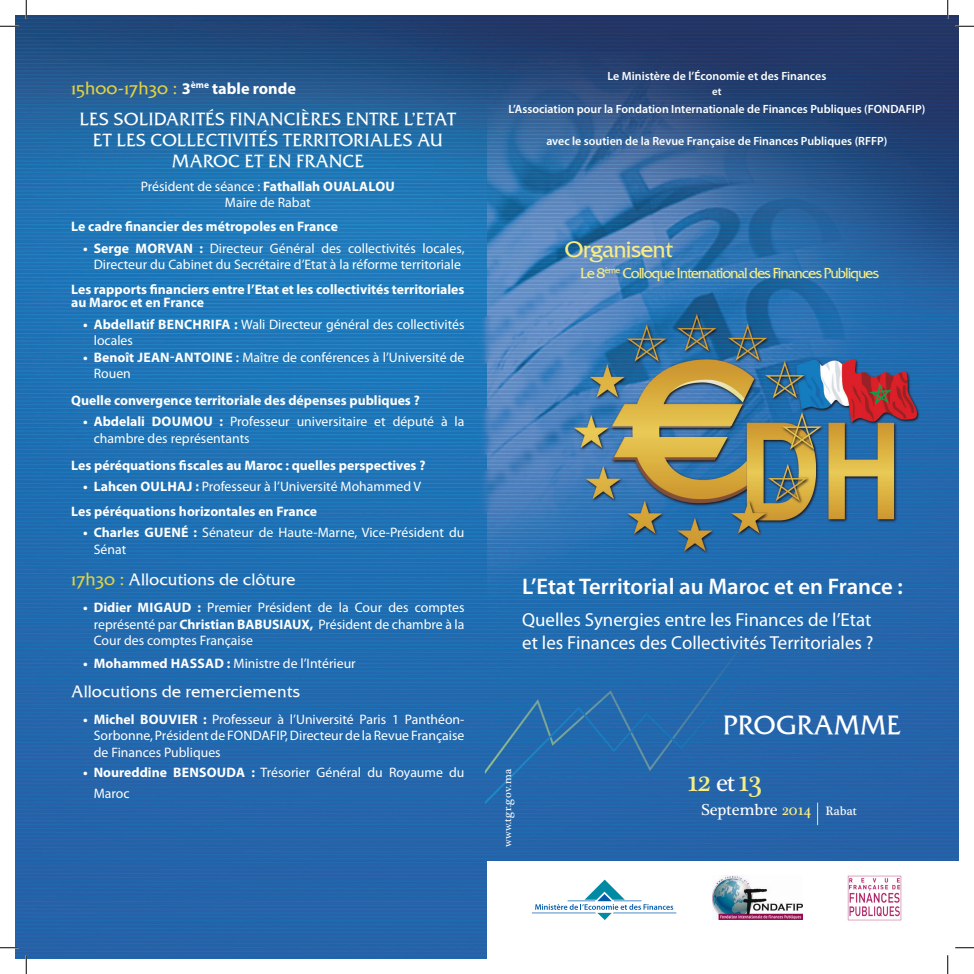
<style>
.page{position:relative;width:974px;height:974px;background:#fff}
.page>*{position:absolute;margin:0;border:0;box-sizing:border-box;transform-origin:0 0}
.t1{font:31.25px "Plantagenet Cherokee";color:#f6ed85}
.t2{font:26.25px "Friz Quadrata OSTT";color:#fff}
.t3{font:600 22.62px "Myriad Pro";color:#fff}
.t4{font:22.5px "Friz Quadrata OSTT";letter-spacing:-.04em;color:#f6ed85}
.t5{font:18.88px "Myriad Pro";color:#fff}
.t6{font:17.5px/21px "Friz Quadrata OSTT";color:#fff;text-align:center}
.t7{font:17.5px "Friz Quadrata OSTT";color:#dfd342}
.t8{font:16.25px "Friz Quadrata OSTT";color:#fff}
.t9{font:16.25px "Plantagenet Cherokee";color:#fff}
.t10{font:14.38px "Friz Quadrata OSTT";letter-spacing:-.08em;color:#f6ed85}
.t11{font:13.75px/16.5px "Myriad Pro";color:#fff}
.t12{font:700 13.75px/13.8px "Myriad Pro";color:#fff}
.t13{font:12.5px "Plantagenet Cherokee";color:#fff}
.t14{font:600 12px "Myriad Pro";color:#fff}
.t15{font:10.75px "Plantagenet Cherokee";letter-spacing:.04em;color:#fff}
.t16{font:600 10.75px "Myriad Pro";color:#fff}
.s1{font-family:"Myriad Pro";font-weight:700;font-size:16.25px;color:#fff}
.s2{font-weight:700}
.s3{font-weight:600}
.s4{font-size:17.5px;color:#dfd342}
.s5{font-size:25px;color:#fff}
.s6{color:#f6ed85}
</style>
<div class="page">
<img style="left:16px;top:16px;width:942px;height:882px">
<img style="left:16px;top:898px;width:471px;height:60px">
<svg style="left:817px;top:802px;width:1px;height:23px"></svg>
<div style="left:487px;top:861px;width:471px;height:97px;background:#fff"></div>
<svg style="left:532px;top:879px;width:144px;height:41px"></svg>
<img style="left:712px;top:876px;width:90px;height:43px">
<img style="left:847px;top:875px;width:55px;height:46px">
<svg style="left:0;top:25px;width:19px;height:2px"></svg>
<svg style="left:955px;top:25px;width:19px;height:2px"></svg>
<svg style="left:0;top:947px;width:19px;height:1px"></svg>
<svg style="left:955px;top:947px;width:19px;height:1px"></svg>
<svg style="left:25px;top:0;width:2px;height:19px"></svg>
<svg style="left:25px;top:955px;width:2px;height:19px"></svg>
<svg style="left:947px;top:0;width:1px;height:19px"></svg>
<svg style="left:947px;top:955px;width:1px;height:19px"></svg>
<p class="t7" style="left:71px;top:77px;width:226px">15h00-17h30 : <span class="s1">3</span><sup>ème</sup> <span class="s1">table ronde</span></p>
<p class="t6" style="left:80px;top:109px;width:378px">LES SOLIDARITÉS FINANCIÈRES ENTRE L’ETAT<br>ET LES COLLECTIVITÉS TERRITORIALES AU<br>MAROC ET EN FRANCE</p>
<p class="t11" style="left:141px;top:178px;width:256px;text-align:center">Président de séance : <span class="s2">Fathallah OUALALOU<br></span>Maire de Rabat</p>
<p class="t12" style="left:71px;top:219px;width:268px">Le cadre financier des métropoles en France</p>
<p class="t11" style="left:83px;top:240px;width:383px;text-align:center"><span class="s2">• Serge MORVAN :</span> Directeur Général des collectivités locales,<br>Directeur du Cabinet du Secrétaire d’Etat à la réforme territoriale</p>
<p class="t12" style="left:71px;top:282px;width:395px">Les rapports financiers entre l’Etat et les collectivités territoriales au Maroc et en France</p>
<p class="t11" style="left:94px;top:316px;width:372px;text-indent:-11px"><span class="s2">• Abdellatif BENCHRIFA :</span> Wali Directeur général des collectivités locales</p>
<p class="t11" style="left:94px;top:349px;width:372px;text-indent:-11px"><span class="s2">• Benoît JEAN-ANTOINE</span> <span class="s3">:</span> Maître de conférences à l’Université de<br>Rouen</p>
<p class="t12" style="left:71px;top:393px;width:350px">Quelle convergence territoriale des dépenses publiques ?</p>
<p class="t11" style="left:94px;top:414px;width:372px;text-indent:-11px"><span class="s2">• Abdelali DOUMOU :</span> Professeur universitaire et député à la chambre des représentants</p>
<p class="t12" style="left:71px;top:458px;width:356px">Les péréquations fiscales au Maroc : quelles perspectives ?</p>
<p class="t11" style="left:83px;top:479px;width:340px"><span class="s2">• Lahcen OULHAJ :</span> Professeur à l’Université Mohammed V</p>
<p class="t12" style="left:71px;top:504px;width:247px">Les péréquations horizontales en France</p>
<p class="t11" style="left:94px;top:524px;width:372px;text-indent:-11px"><span class="s2">• Charles GUENÉ :</span> Sénateur de Haute-Marne, Vice-Président du<br>Sénat</p>
<p class="t8" style="left:71px;top:569px;width:226px"><span class="s4">17h30 :</span> Allocutions de clôture</p>
<p class="t11" style="left:94px;top:600px;width:372px;text-align:justify;text-indent:-11px"><span class="s2">• Didier MIGAUD :</span> Premier Président de la Cour des comptes représenté par <span class="s2">Christian BABUSIAUX,</span> Président de chambre à la Cour des comptes Française</p>
<p class="t11" style="left:83px;top:656px;width:274px"><span class="s2">• Mohammed HASSAD :</span> Ministre de l’Intérieur</p>
<p class="t8" style="left:71px;top:681px;width:230px">Allocutions de remerciements</p>
<p class="t11" style="left:94px;top:711px;width:372px;text-align:justify;text-indent:-11px"><span class="s2">• Michel BOUVIER :</span> Professeur à l’Université Paris 1 Panthéon-Sorbonne, Président de FONDAFIP, Directeur de la Revue Française de Finances Publiques</p>
<p class="t11" style="left:94px;top:762px;width:372px;line-height:21px;text-indent:-11px"><span class="s2">• Noureddine BENSOUDA :</span> Trésorier Général du Royaume du<br>Maroc</p>
<p class="t14" style="left:607px;top:70px;width:220px">Le Ministère de l’Économie et des Finances</p>
<p class="t16" style="left:712px;top:85px;width:11px">et</p>
<p class="t14" style="left:508px;top:102px;width:418px">L’Association pour la Fondation Internationale de Finances Publiques (FONDAFIP)</p>
<p class="t14" style="left:546px;top:134px;width:343px">avec le soutien de la Revue Française de Finances Publiques (RFFP)</p>
<p class="t4" style="left:564px;top:235px;width:110px">Organisent</p>
<p class="t10" style="left:580px;top:264px;width:301px">Le 8<sup>ème</sup> Colloque International des Finances Publiques</p>
<p class="t3" style="left:522px;top:574px;width:382px">L’Etat Territorial au Maroc et en France :</p>
<p class="t5" style="left:522px;top:609px;width:351px">Quelles Synergies entre les Finances de l’Etat</p>
<p class="t5" style="left:522px;top:632px;width:353px">et les Finances des Collectivités Territoriales ?</p>
<p class="t2" style="left:723px;top:709px;width:180px">PROGRAMME</p>
<p class="t15" style="left:501px;top:847px;width:80px;rotate:-90deg">www.tgr.gov.ma</p>
<p class="t1" style="left:687px;top:762px;width:76px">12 <span class="s5">et</span> 13</p>
<p class="t9" style="left:701px;top:800px;width:111px">Septembre <span class="s6">2014</span></p>
<p class="t13" style="left:825px;top:804px;width:33px">Rabat</p>
</div>
